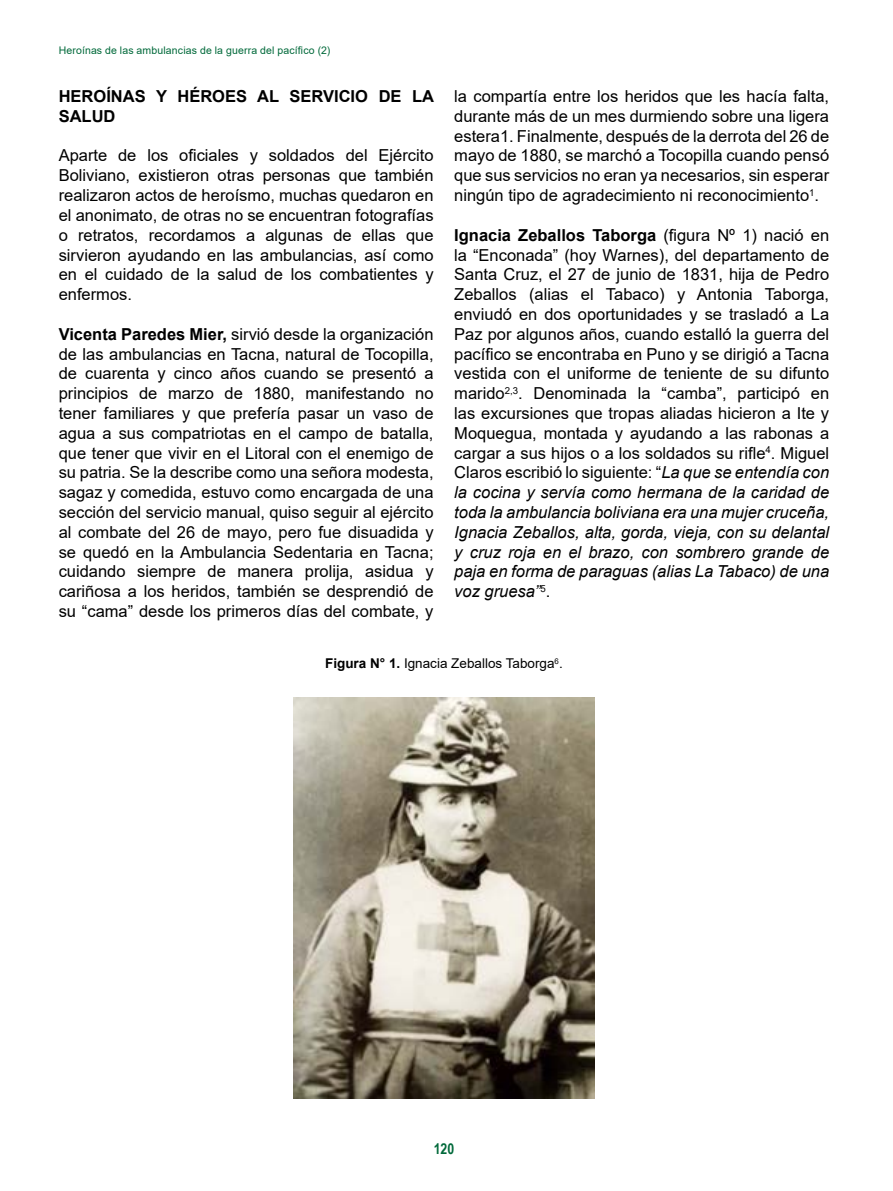
<style>
.page{position:relative;width:893px;height:1191px;background:#fff}
.page>*{position:absolute;margin:0;border:0;box-sizing:border-box;transform-origin:0 0}
.t1{font:16.5px/19.8px "Arial";color:#000;text-align:justify}
.t2{font:700 16.5px/19.8px "Arial";color:#000}
.t3{font:700 15px "Arial Narrow";color:#00693a}
.t4{font:13.5px "Arial";color:#000}
.t5{font:10.5px "Arial";letter-spacing:.015em;color:#00693a}
.s1{font-weight:700}
.s2{font-style:italic}
</style>
<div class="page">
<img style="left:294px;top:697px;width:300px;height:401px">
<p class="t5" style="left:59px;top:43px;width:273px">Heroínas de las ambulancias de la guerra del pacífico (2)</p>
<p class="t2" style="left:59px;top:87px;width:377px">HEROÍNAS Y HÉROES AL SERVICIO DE LA<br>SALUD</p>
<p class="t1" style="left:59px;top:146px;width:376px">Aparte de los oficiales y soldados del Ejército Boliviano, existieron otras personas que también realizaron actos de heroísmo, muchas quedaron en el anonimato, de otras no se encuentran fotografías o retratos, recordamos a algunas de ellas que sirvieron ayudando en las ambulancias, así como en el cuidado de la salud de los combatientes y enfermos.</p>
<p class="t1" style="left:59px;top:324px;width:376px"><span class="s1">Vicenta Paredes Mier,</span> sirvió desde la organización de las ambulancias en Tacna, natural de Tocopilla, de cuarenta y cinco años cuando se presentó a principios de marzo de 1880, manifestando no tener familiares y que prefería pasar un vaso de agua a sus compatriotas en el campo de batalla, que tener que vivir en el Litoral con el enemigo de su patria. Se la describe como una señora modesta, sagaz y comedida, estuvo como encargada de una sección del servicio manual, quiso seguir al ejército al combate del 26 de mayo, pero fue disuadida y se quedó en la Ambulancia Sedentaria en Tacna; cuidando siempre de manera prolija, asidua y cariñosa a los heridos, también se desprendió de su “cama” desde los primeros días del combate, y</p>
<p class="t4" style="left:325px;top:654px;width:239px"><span class="s1">Figura N° 1.</span> Ignacia Zeballos Taborga<sup>6</sup>.</p>
<p class="t1" style="left:454px;top:86px;width:376px">la compartía entre los heridos que les hacía falta, durante más de un mes durmiendo sobre una ligera estera1. Finalmente, después de la derrota del 26 de mayo de 1880, se marchó a Tocopilla cuando pensó que sus servicios no eran ya necesarios, sin esperar ningún tipo de agradecimiento ni reconocimiento<sup>1</sup>.</p>
<p class="t1" style="left:454px;top:225px;width:376px"><span class="s1">Ignacia Zeballos Taborga</span> (figura Nº 1) nació en la “Enconada” (hoy Warnes), del departamento de Santa Cruz, el 27 de junio de 1831, hija de Pedro Zeballos (alias el Tabaco) y Antonia Taborga, enviudó en dos oportunidades y se trasladó a La Paz por algunos años, cuando estalló la guerra del pacífico se encontraba en Puno y se dirigió a Tacna vestida con el uniforme de teniente de su difunto marido<sup>2,3</sup>. Denominada la “camba”, participó en las excursiones que tropas aliadas hicieron a Ite y Moquegua, montada y ayudando a las rabonas a cargar a sus hijos o a los soldados su rifle<sup>4</sup>. Miguel Claros escribió lo siguiente: “<span class="s2">La que se entendía con la cocina y servía como hermana de la caridad de toda la ambulancia boliviana era una mujer cruceña, Ignacia Zeballos, alta, gorda, vieja, con su delantal y cruz roja en el brazo, con sombrero grande de paja en forma de paraguas (alias La Tabaco) de una voz gruesa”</span><sup>5</sup>.</p>
<p class="t3" style="left:434px;top:1137px;width:22px">120</p>
</div>
